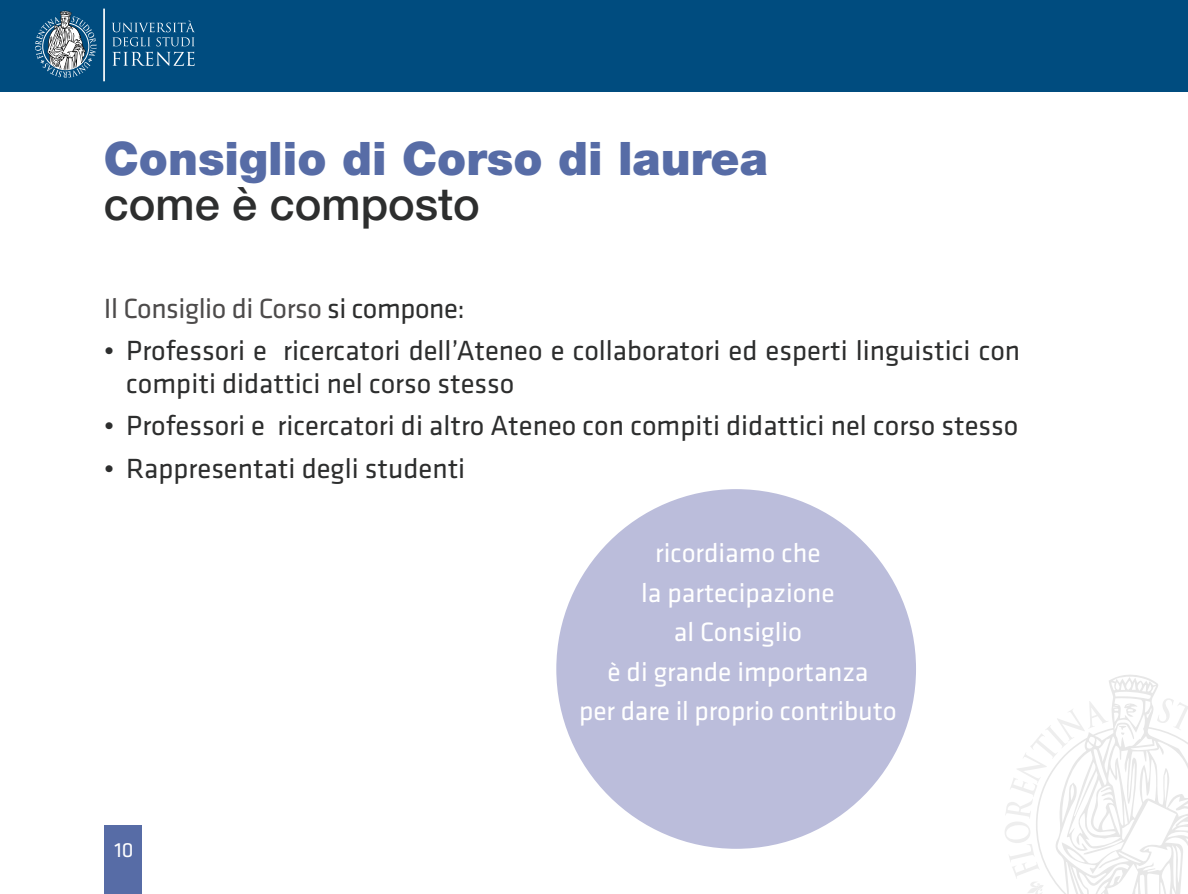
<style>
.page{position:relative;width:1188px;height:894px;background:#fff}
.page>*{position:absolute;margin:0;border:0;box-sizing:border-box;transform-origin:0 0}
.t1{font:900 46.25px "Helvetica Neue LT Pro";color:#576ca6}
.t2{font:500 45px "Helvetica Neue LT Pro";color:#2d2e2e}
.t3{font:28.75px/33.8px "Klavika";color:#2d2e2e}
.t4{font:28.75px "Klavika";letter-spacing:-.015em;color:#4d4b4b}
.t5{font:27.5px/39.4px "Klavika";color:#fff;text-align:center}
.t6{font:21.25px "Klavika";color:#fff}
.s1{color:#2d2e2e}
</style>
<div class="page">
<div style="left:0;top:0;width:1188px;height:92px;background:#004c7f"></div>
<hr style="left:103px;top:9px;width:2px;height:72px;background:#fff">
<svg style="left:112px;top:52px;width:83px;height:14px"></svg>
<svg style="left:112px;top:20px;width:83px;height:26px"></svg>
<svg style="left:35px;top:10px;width:61px;height:68px"></svg>
<div style="left:104px;top:825px;width:37px;height:69px;background:#576ca6"></div>
<svg style="left:1005px;top:675px;width:183px;height:219px"></svg>
<div style="left:556px;top:489px;width:360px;height:360px;background:#bbbddb;border-radius:50%"></div>
<h1 class="t1" style="left:104px;top:131px;width:665px">Consiglio di Corso di laurea</h1>
<h2 class="t2" style="left:104px;top:177px;width:377px">come è composto</h2>
<p class="t4" style="left:104px;top:292px;width:362px">Il Consiglio di Corso <span class="s1">si compone:</span></p>
<p class="t3" style="left:126px;top:334px;width:895px;text-indent:-23px">• Professori e ricercatori dell’Ateneo e collaboratori ed esperti linguistici con compiti didattici nel corso stesso</p>
<p class="t3" style="left:104px;top:409px;width:916px">• Professori e ricercatori di altro Ateneo con compiti didattici nel corso stesso</p>
<p class="t3" style="left:104px;top:452px;width:363px">• Rappresentati degli studenti</p>
<p class="t6" style="left:114px;top:839px;width:21px">10</p>
<p class="t5" style="left:579px;top:534px;width:319px">ricordiamo che<br>la partecipazione<br>al Consiglio<br>è di grande importanza<br>per dare il proprio contributo</p>
</div>
